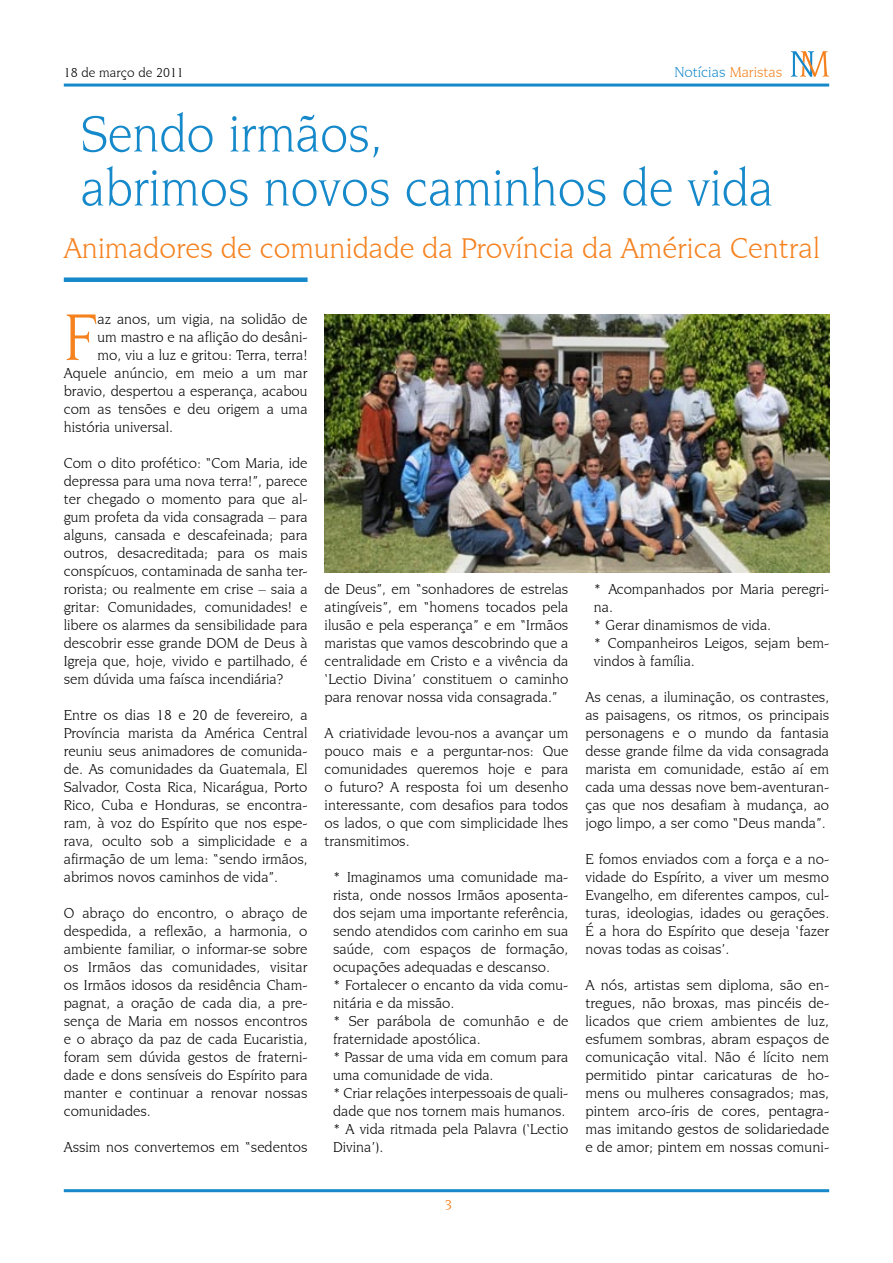
<style>
.page{position:relative;width:893px;height:1263px;background:#fff}
.page>*{position:absolute;margin:0;border:0;box-sizing:border-box;transform-origin:0 0}
.t1{font:70.05px "Novarese IT Cby BT";color:#f5821f}
.t2{font:54px/54px "Novarese IT Cby BT";color:#1689ca;scale:.93 1}
.t3{font:30px "Novarese IT Cby BT";color:#f5821f}
.t4{font:15px/18px "Novarese IT Cby BT";color:#000;text-align:justify}
.t5{font:15px "Novarese IT Cby BT";color:#1689ca}
.t6{font:13.5px "Novarese IT Cby BT";color:#000}
.s1{color:#f5821f}
</style>
<div class="page">
<hr style="left:64px;top:1189px;width:765px;height:3px;background:#1689ca">
<hr style="left:64px;top:84px;width:765px;height:3px;background:#1689ca">
<svg style="left:791px;top:51px;width:38px;height:26px"></svg>
<div style="left:64px;top:277px;width:244px;height:5px;background:#1689ca"></div>
<img style="left:325px;top:315px;width:504px;height:257px">
<p class="t6" style="left:64px;top:64px;width:122px">18 de março de 2011</p>
<p class="t5" style="left:674px;top:63px;width:110px">Notícias <span class="s1">Maristas</span></p>
<h2 class="t2" style="left:81px;top:106px;width:746px">Sendo irmãos,<br>abrimos novos caminhos de vida</h2>
<h3 class="t3" style="left:64px;top:230px;width:758px">Animadores de comunidade da Província da América Central</h3>
<h1 class="t1" style="left:64px;top:296px;width:35px">F</h1>
<p class="t4" style="left:97px;top:310px;width:212px">az anos, um vigia, na solidão de</p>
<p class="t4" style="left:97px;top:328px;width:212px">um mastro e na aflição do desâni-</p>
<p class="t4" style="left:97px;top:346px;width:212px">mo, viu a luz e gritou: Terra, terra!</p>
<p class="t4" style="left:64px;top:364px;width:245px">Aquele anúncio, em meio a um mar</p>
<p class="t4" style="left:64px;top:382px;width:245px">bravio, despertou a esperança, acabou</p>
<p class="t4" style="left:64px;top:400px;width:245px">com as tensões e deu origem a uma</p>
<p class="t4" style="left:64px;top:418px;width:111px">história universal.</p>
<p class="t4" style="left:64px;top:454px;width:245px">Com o dito profético: “Com Maria, ide depressa para uma nova terra!”, parece ter chegado o momento para que al&shy;gum profeta da vida consagrada – para alguns, cansada e descafeinada; para outros, desacreditada; para os mais conspícuos, contaminada de sanha ter&shy;rorista; ou realmente em crise – saia a gritar: Comunidades, comunidades! e libere os alarmes da sensibilidade para descobrir esse grande DOM de Deus à Igreja que, hoje, vivido e partilhado, é sem dúvida uma faísca incendiária?</p>
<p class="t4" style="left:64px;top:706px;width:245px">Entre os dias 18 e 20 de fevereiro, a Província marista da América Central reuniu seus animadores de comunida&shy;de. As comunidades da Guatemala, El Salvador, Costa Rica, Nicarágua, Porto Rico, Cuba e Honduras, se encontra&shy;ram, à voz do Espírito que nos espe&shy;rava, oculto sob a simplicidade e a afirmação de um lema: “sendo irmãos, abrimos novos caminhos de vida”.</p>
<p class="t4" style="left:64px;top:904px;width:245px">O abraço do encontro, o abraço de despedida, a reflexão, a harmonia, o ambiente familiar, o informar-se sobre os Irmãos das comunidades, visitar os Irmãos idosos da residência Cham&shy;pagnat, a oração de cada dia, a pre&shy;sença de Maria em nossos encontros e o abraço da paz de cada Eucaristia, foram sem dúvida gestos de fraterni&shy;dade e dons sensíveis do Espírito para manter e continuar a renovar nossas comunidades.</p>
<p class="t4" style="left:64px;top:1138px;width:245px">Assim nos convertemos em “sedentos</p>
<p class="t4" style="left:325px;top:580px;width:245px">de Deus”, em “sonhadores de estrelas atingíveis”, em “homens tocados pela ilusão e pela esperança” e em “Irmãos maristas que vamos descobrindo que a centralidade em Cristo e a vivência da ‘Lectio Divina’ constituem o caminho para renovar nossa vida consagrada.”</p>
<p class="t4" style="left:325px;top:724px;width:245px">A criatividade levou-nos a avançar um pouco mais e a perguntar-nos: Que comunidades queremos hoje e para o futuro? A resposta foi um desenho interessante, com desafios para todos os lados, o que com simplicidade lhes transmitimos.</p>
<p class="t4" style="left:333px;top:868px;width:237px;text-align:left">* Imaginamos uma comunidade ma&shy;rista, onde nossos Irmãos aposenta&shy;dos sejam uma importante referência, sendo atendidos com carinho em sua saúde, com espaços de formação, ocupações adequadas e descanso.<br>* Fortalecer o encanto da vida comu&shy;nitária e da missão.<br>* Ser parábola de comunhão e de fraternidade apostólica.<br>* Passar de uma vida em comum para uma comunidade de vida.<br>* Criar relações interpessoais de quali&shy;dade que nos tornem mais humanos. * A vida ritmada pela Palavra (‘Lectio<br>Divina’).</p>
<p class="t4" style="left:594px;top:580px;width:237px;text-align:left">* Acompanhados por Maria peregri&shy;na.<br>* Gerar dinamismos de vida.<br>* Companheiros Leigos, sejam bem&shy;vindos à família.</p>
<p class="t4" style="left:585px;top:688px;width:245px">As cenas, a iluminação, os contrastes, as paisagens, os ritmos, os principais personagens e o mundo da fantasia desse grande filme da vida consagrada marista em comunidade, estão aí em cada uma dessas nove bem-aventuran&shy;ças que nos desafiam à mudança, ao jogo limpo, a ser como “Deus manda”.</p>
<p class="t4" style="left:585px;top:850px;width:245px">E fomos enviados com a força e a no&shy;vidade do Espírito, a viver um mesmo Evangelho, em diferentes campos, cul&shy;turas, ideologias, idades ou gerações.<br>É a hora do Espírito que deseja ‘fazer novas todas as coisas’.</p>
<p class="t4" style="left:585px;top:976px;width:245px">A nós, artistas sem diploma, são en&shy;tregues, não broxas, mas pincéis de&shy;licados que criem ambientes de luz, esfumem sombras, abram espaços de comunicação vital. Não é lícito nem permitido pintar caricaturas de ho&shy;mens ou mulheres consagrados; mas, pintem arco-íris de cores, pentagra&shy;mas imitando gestos de solidariedade e de amor; pintem em nossas comuni-</p>
</div>
